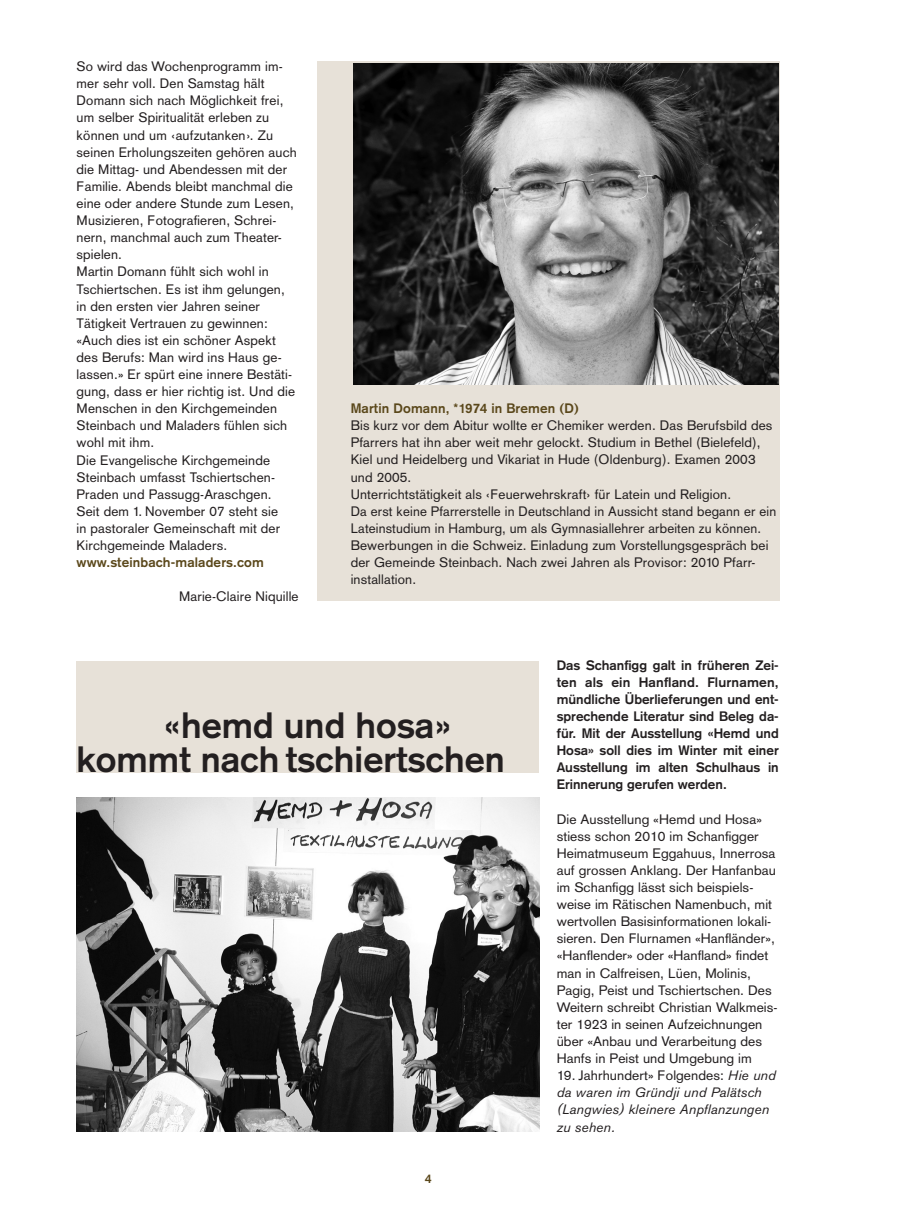
<style>
.page{position:relative;width:915px;height:1212px;background:#fff}
.page>*{position:absolute;margin:0;border:0;box-sizing:border-box;transform-origin:0 0}
.t1{font:700 36px/34.2px "Akzidenz Grotesk";color:#231f20}
.t2{font:13.5px/17.1px "Akzidenz Grotesk";letter-spacing:.01em;color:#231f20}
.t3{font:700 13.5px/17.1px "Akzidenz Grotesk";color:#231f20;text-align:justify}
.t4{font:italic 13.5px/17.1px "Akzidenz Grotesk BE";letter-spacing:.005em;color:#231f20}
.t5{font:700 13.5px "Akzidenz Grotesk";letter-spacing:.01em;color:#5a471a}
.t6{font:700 12.3px "Akzidenz Grotesk";color:#5a471a}
.s1{font-family:"Akzidenz Grotesk BE";font-style:italic}
</style>
<div class="page">
<div style="left:316px;top:62px;width:463px;height:539px;background:#e7e1d8"></div>
<img style="left:353px;top:64px;width:425px;height:320px">
<div style="left:77px;top:661px;width:461px;height:111px;background:#e7e1d8"></div>
<img style="left:77px;top:797px;width:462px;height:334px">
<p class="t2" style="left:77px;top:58px;width:222px">So wird das Wochenprogramm im&shy;mer sehr voll. Den Samstag hält<br>Domann sich nach Möglichkeit frei, um selber Spiritualität erleben zu können und um ‹aufzutanken›. Zu seinen Erholungszeiten gehören auch die Mittag- und Abendessen mit der<br>Familie. Abends bleibt manchmal die eine oder andere Stunde zum Lesen,<br>Musizieren, Fotografieren, Schrei&shy;nern, manchmal auch zum Theater&shy;spielen.<br>Martin Domann fühlt sich wohl in<br>Tschiertschen. Es ist ihm gelungen, in den ersten vier Jahren seiner<br>Tätigkeit Vertrauen zu gewinnen: «Auch dies ist ein schöner Aspekt des Berufs: Man wird ins Haus ge&shy;lassen.» Er spürt eine innere Bestäti&shy;gung, dass er hier richtig ist. Und die<br>Menschen in den Kirchgemeinden<br>Steinbach und Maladers fühlen sich wohl mit ihm.<br>Die Evangelische Kirchgemeinde<br>Steinbach umfasst Tschiertschen-<br>Praden und Passugg-Araschgen.<br>Seit dem 1. November 07 steht sie<br>in pastoraler Gemeinschaft mit der<br>Kirchgemeinde Maladers.</p>
<p class="t5" style="left:77px;top:554px;width:189px">www.steinbach-maladers.com</p>
<p class="t2" style="left:179px;top:588px;width:121px">Marie-Claire Niquille</p>
<p class="t5" style="left:350px;top:400px;width:229px">Martin Domann, *1974 in Bremen (D)</p>
<p class="t2" style="left:350px;top:417px;width:427px">Bis kurz vor dem Abitur wollte er Chemiker werden. Das Berufsbild des Pfarrers hat ihn aber weit mehr gelockt. Studium in Bethel (Bielefeld), Kiel und Heidelberg und Vikariat in Hude (Oldenburg). Examen 2003 und 2005.<br>Unterrichtstätigkeit als ‹Feuerwehrskraft› für Latein und Religion.<br>Da erst keine Pfarrerstelle in Deutschland in Aussicht stand begann er ein Lateinstudium in Hamburg, um als Gymnasiallehrer arbeiten zu können.<br>Bewerbungen in die Schweiz. Einladung zum Vorstellungsgespräch bei der Gemeinde Steinbach. Nach zwei Jahren als Provisor: 2010 Pfarr&shy;installation.</p>
<h1 class="t1" style="left:77px;top:708px;width:429px;text-indent:88px">«hemd und hosa» kommt nach tschiertschen</h1>
<p class="t6" style="left:425px;top:1171px;width:8px">4</p>
<p class="t3" style="left:556px;top:656px;width:223px">Das Schanfigg galt in früheren Zei&shy;ten als ein Hanfland. Flurnamen, mündliche Überlieferungen und ent&shy;sprechende Literatur sind Beleg da&shy;für. Mit der Ausstellung «Hemd und Hosa» soll dies im Winter mit einer Ausstellung im alten Schulhaus in Erinnerung gerufen werden.</p>
<p class="t2" style="left:556px;top:810px;width:222px">Die Ausstellung «Hemd und Hosa» stiess schon 2010 im Schanfigger Heimatmuseum Eggahuus, Innerrosa auf grossen Anklang. Der Hanfanbau im Schanfigg lässt sich beispiels&shy;weise im Rätischen Namenbuch, mit wertvollen Basisinformationen lokali&shy;sieren. Den Flurnamen «Hanfländer», «Hanflender» oder «Hanfland» findet man in Calfreisen, Lüen, Molinis, Pagig, Peist und Tschiertschen. Des Weitern schreibt Christian Walkmeis&shy;ter 1923 in seinen Aufzeichnungen über «Anbau und Verarbeitung des Hanfs in Peist und Umgebung im</p>
<p class="t2" style="left:556px;top:1067px;width:220px">19. Jahrhundert» Folgendes: <span class="s1">Hie und</span></p>
<p class="t4" style="left:556px;top:1084px;width:214px">da waren im Gründji und Palätsch (Langwies) kleinere Anpflanzungen zu sehen.</p>
</div>
